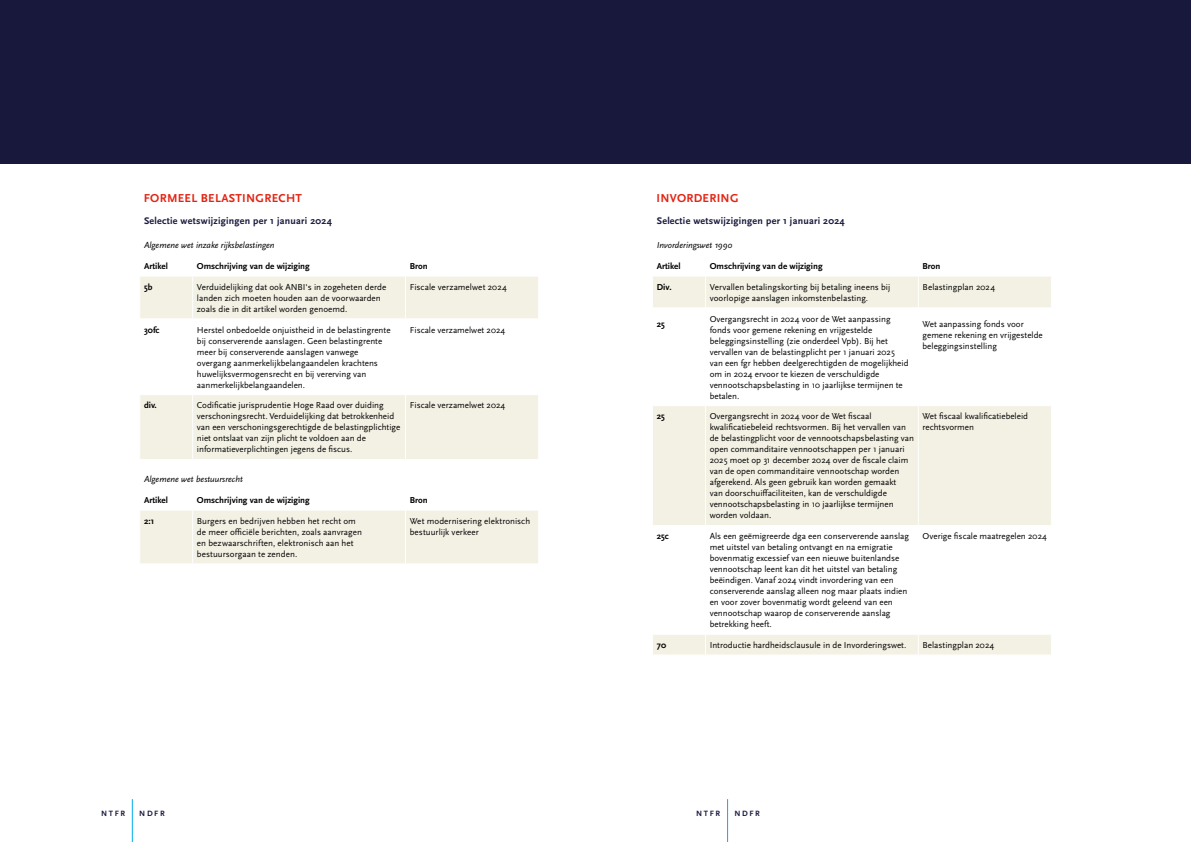
<style>
.page{position:relative;width:1191px;height:842px;background:#fff}
.page>*{position:absolute;margin:0;border:0;box-sizing:border-box;transform-origin:0 0}
.t1{font:700 12px "Scala Sans Pro";letter-spacing:.025em;color:#e42313}
.t2{font:700 10px "Scala Sans Pro";letter-spacing:.025em;color:#18183d}
.t3{font:9px/11px "Scala Sans Pro";color:#000}
.t4{font:700 9px "Scala Sans Pro";color:#000}
.t5{font:italic 9px "Scala Sans Pro";color:#000}
.t6{font:700 8px "Scala Sans Pro";letter-spacing:.2em;color:#18183d}
</style>
<div class="page">
<hr style="left:132px;top:799px;width:1px;height:43px;background:#00b1eb">
<hr style="left:727px;top:799px;width:1px;height:43px;background:#00b1eb">
<div style="left:140px;top:277px;width:398px;height:182px;background:#f3f1e4"></div>
<svg style="left:140px;top:319px;width:398px;height:75px"></svg>
<hr style="left:192px;top:276px;width:1px;height:42px;background:#fff">
<hr style="left:405px;top:276px;width:1px;height:42px;background:#fff">
<hr style="left:139px;top:318px;width:54px;height:1px;background:#fff">
<hr style="left:193px;top:318px;width:212px;height:1px;background:#fff">
<hr style="left:192px;top:319px;width:1px;height:75px;background:#fff">
<hr style="left:405px;top:318px;width:134px;height:1px;background:#fff">
<hr style="left:405px;top:319px;width:1px;height:75px;background:#fff">
<hr style="left:139px;top:394px;width:54px;height:1px;background:#fff">
<hr style="left:193px;top:394px;width:212px;height:1px;background:#fff">
<hr style="left:192px;top:395px;width:1px;height:64px;background:#fff">
<hr style="left:405px;top:394px;width:134px;height:1px;background:#fff">
<hr style="left:405px;top:395px;width:1px;height:64px;background:#fff">
<div style="left:140px;top:511px;width:398px;height:52px;background:#f3f1e4"></div>
<hr style="left:192px;top:510px;width:1px;height:53px;background:#fff">
<hr style="left:405px;top:510px;width:1px;height:53px;background:#fff">
<div style="left:0;top:0;width:1191px;height:163px;background:#18183d"></div>
<div style="left:653px;top:277px;width:398px;height:378px;background:#f3f1e4"></div>
<svg style="left:653px;top:308px;width:398px;height:326px"></svg>
<hr style="left:705px;top:276px;width:1px;height:31px;background:#fff">
<hr style="left:918px;top:276px;width:1px;height:31px;background:#fff">
<hr style="left:652px;top:307px;width:53px;height:1px;background:#fff">
<hr style="left:705px;top:307px;width:213px;height:1px;background:#fff">
<hr style="left:705px;top:308px;width:1px;height:97px;background:#fff">
<hr style="left:918px;top:307px;width:133px;height:1px;background:#fff">
<hr style="left:918px;top:308px;width:1px;height:97px;background:#fff">
<hr style="left:652px;top:405px;width:53px;height:1px;background:#fff">
<hr style="left:705px;top:405px;width:213px;height:1px;background:#fff">
<hr style="left:705px;top:406px;width:1px;height:119px;background:#fff">
<hr style="left:918px;top:405px;width:133px;height:1px;background:#fff">
<hr style="left:918px;top:406px;width:1px;height:119px;background:#fff">
<hr style="left:652px;top:525px;width:53px;height:1px;background:#fff">
<hr style="left:705px;top:525px;width:213px;height:1px;background:#fff">
<hr style="left:705px;top:526px;width:1px;height:108px;background:#fff">
<hr style="left:918px;top:525px;width:133px;height:1px;background:#fff">
<hr style="left:918px;top:526px;width:1px;height:108px;background:#fff">
<hr style="left:652px;top:634px;width:53px;height:1px;background:#fff">
<hr style="left:705px;top:634px;width:213px;height:1px;background:#fff">
<svg style="left:705px;top:635px;width:1px;height:20px"></svg>
<hr style="left:918px;top:634px;width:133px;height:1px;background:#fff">
<svg style="left:918px;top:635px;width:1px;height:20px"></svg>
<h1 class="t1" style="left:144px;top:191px;width:160px">FORMEEL BELASTINGRECHT</h1>
<p class="t2" style="left:144px;top:215px;width:189px">Selectie wetswijzigingen per 1 januari 2024</p>
<p class="t5" style="left:144px;top:239px;width:132px">Algemene wet inzake rijksbelastingen</p>
<p class="t4" style="left:144px;top:260px;width:25px">Artikel</p>
<p class="t4" style="left:197px;top:260px;width:114px">Omschrijving van de wijziging</p>
<p class="t4" style="left:410px;top:260px;width:19px">Bron</p>
<p class="t4" style="left:144px;top:282px;width:10px">5b</p>
<p class="t3" style="left:197px;top:281px;width:191px">Verduidelijking dat ook ANBI's in zogeheten derde landen zich moeten houden aan de voorwaarden zoals die in dit artikel worden genoemd.</p>
<p class="t3" style="left:410px;top:281px;width:99px">Fiscale verzamelwet 2024</p>
<p class="t4" style="left:144px;top:324px;width:17px">30fc</p>
<p class="t3" style="left:197px;top:324px;width:195px">Herstel onbedoelde onjuistheid in de belastingrente bij conserverende aanslagen. Geen belastingrente meer bij conserverende aanslagen vanwege overgang aanmerkelijkbelangaandelen krachtens huwelijksvermogensrecht en bij vererving van aanmerkelijkbelangaandelen.</p>
<p class="t3" style="left:410px;top:324px;width:97px">Fiscale verzamelwet 2024</p>
<p class="t4" style="left:144px;top:400px;width:14px">div.</p>
<p class="t3" style="left:197px;top:400px;width:205px">Codificatie jurisprudentie Hoge Raad over duiding verschoningsrecht. Verduidelijking dat betrokkenheid van een verschoningsgerechtigde de belastingplichtige niet ontslaat van zijn plicht te voldoen aan de informatieverplichtingen jegens de fiscus.</p>
<p class="t3" style="left:410px;top:400px;width:97px">Fiscale verzamelwet 2024</p>
<p class="t5" style="left:144px;top:473px;width:100px">Algemene wet bestuursrecht</p>
<p class="t4" style="left:144px;top:494px;width:25px">Artikel</p>
<p class="t4" style="left:197px;top:494px;width:114px">Omschrijving van de wijziging</p>
<p class="t4" style="left:410px;top:494px;width:19px">Bron</p>
<p class="t4" style="left:144px;top:516px;width:12px">2:1</p>
<p class="t3" style="left:197px;top:515px;width:167px">Burgers en bedrijven hebben het recht om de meer officiële berichten, zoals aanvragen en bezwaarschriften, elektronisch aan het bestuursorgaan te zenden.</p>
<p class="t3" style="left:410px;top:515px;width:122px">Wet modernisering elektronisch bestuurlijk verkeer</p>
<h1 class="t1" style="left:656px;top:191px;width:84px">INVORDERING</h1>
<p class="t2" style="left:657px;top:215px;width:189px">Selectie wetswijzigingen per 1 januari 2024</p>
<p class="t5" style="left:657px;top:239px;width:77px">Invorderingswet 1990</p>
<p class="t4" style="left:657px;top:260px;width:25px">Artikel</p>
<p class="t4" style="left:709px;top:260px;width:114px">Omschrijving van de wijziging</p>
<p class="t4" style="left:922px;top:260px;width:19px">Bron</p>
<p class="t4" style="left:657px;top:282px;width:16px">Div.</p>
<p class="t3" style="left:709px;top:281px;width:182px">Vervallen betalingskorting bij betaling ineens bij voorlopige aanslagen inkomstenbelasting.</p>
<p class="t3" style="left:922px;top:281px;width:74px">Belastingplan 2024</p>
<p class="t4" style="left:657px;top:319px;width:10px">25</p>
<p class="t3" style="left:709px;top:313px;width:200px">Overgangsrecht in 2024 voor de Wet aanpassing fonds voor gemene rekening en vrijgestelde beleggingsinstelling (zie onderdeel Vpb). Bij het vervallen van de belastingplicht per 1 januari 2025 van een fgr hebben deelgerechtigden de mogelijkheid om in 2024 ervoor te kiezen de verschuldigde vennootschapsbelasting in 10 jaarlijkse termijnen te betalen.</p>
<p class="t3" style="left:922px;top:319px;width:122px">Wet aanpassing fonds voor gemene rekening en vrijgestelde beleggingsinstelling</p>
<p class="t4" style="left:657px;top:411px;width:10px">25</p>
<p class="t3" style="left:709px;top:411px;width:206px">Overgangsrecht in 2024 voor de Wet fiscaal kwalificatiebeleid rechtsvormen. Bij het vervallen van de belastingplicht voor de vennootschapsbelasting van open commanditaire vennootschappen per 1 januari 2025 moet op 31 december 2024 over de fiscale claim van de open commanditaire vennootschap worden afgerekend. Als geen gebruik kan worden gemaakt<br>van doorschuiffaciliteiten, kan de verschuldigde vennootschapsbelasting in 10 jaarlijkse termijnen worden voldaan.</p>
<p class="t3" style="left:922px;top:411px;width:107px">Wet fiscaal kwalificatiebeleid rechtsvormen</p>
<p class="t4" style="left:657px;top:531px;width:14px">25c</p>
<p class="t3" style="left:709px;top:531px;width:201px">Als een geëmigreerde dga een conserverende aanslag met uitstel van betaling ontvangt en na emigratie bovenmatig excessief van een nieuwe buitenlandse vennootschap leent kan dit het uitstel van betaling beëindigen. Vanaf 2024 vindt invordering van een conserverende aanslag alleen nog maar plaats indien en voor zover bovenmatig wordt geleend van een vennootschap waarop de conserverende aanslag betrekking heeft.</p>
<p class="t3" style="left:922px;top:531px;width:126px">Overige fiscale maatregelen 2024</p>
<p class="t4" style="left:657px;top:640px;width:11px">70</p>
<p class="t3" style="left:709px;top:639px;width:198px">Introductie hardheidsclausule in de Invorderingswet.</p>
<p class="t3" style="left:922px;top:639px;width:73px">Belastingplan 2024</p>
<p class="t6" style="left:101px;top:808px;width:26px">NTFR</p>
<p class="t6" style="left:139px;top:808px;width:27px">NDFR</p>
<p class="t6" style="left:696px;top:808px;width:26px">NTFR</p>
<p class="t6" style="left:734px;top:808px;width:27px">NDFR</p>
</div>
